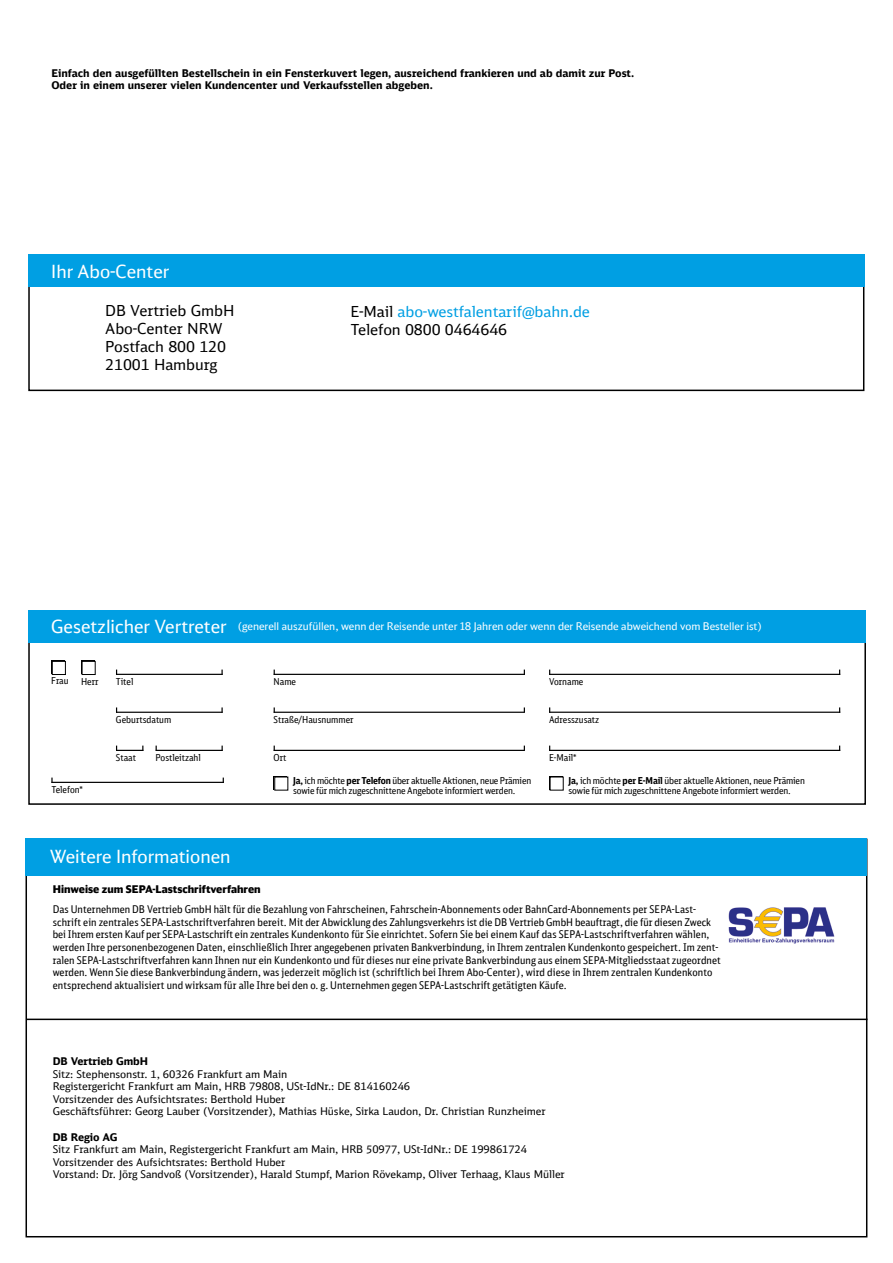
<style>
.page{position:relative;width:893px;height:1263px;background:#fff}
.page>*{position:absolute;margin:0;border:0;box-sizing:border-box;transform-origin:0 0}
.t1{font:18px "DB Head";color:#fff}
.t2{font:15px/18px "DB Sans";letter-spacing:-.01em;color:#000}
.t3{font:15px/18px "DB Sans";letter-spacing:-.01em;color:#009fe3}
.t4{font:10.5px/12.6px "DB Sans Cond";letter-spacing:.005em;color:#000}
.t5{font:10.5px/12.6px "DB Sans";letter-spacing:-.01em;color:#000}
.t6{font:700 10.5px/12.6px "DB Sans";color:#000}
.t7{font:10.5px "DB Head";color:#fff}
.t8{font:900 10.5px "DB Head";color:#000}
.t9{font:9.45px/9.8px "DB Sans Cond";letter-spacing:-.01em;color:#000}
.s1{color:#000}
.s2{font-size:18px}
.s3{font-weight:700}
</style>
<div class="page">
<hr style="left:27px;top:1018px;width:840px;height:2px;background:#000">
<div style="left:28px;top:610px;width:838px;height:195px;border:2px solid #000"></div>
<div style="left:28px;top:254px;width:836px;height:137px;border:2px solid #000"></div>
<div style="left:26px;top:838px;width:841px;height:38px;background:#009fe3"></div>
<img style="left:728px;top:907px;width:107px;height:37px">
<hr style="left:274px;top:674px;width:251px;height:1px;background:#000">
<hr style="left:274px;top:712px;width:250px;height:1px;background:#000">
<hr style="left:274px;top:750px;width:250px;height:1px;background:#000">
<svg style="left:274px;top:776px;width:13px;height:13px"></svg>
<div style="left:275px;top:777px;width:13px;height:13px;background:#fff"></div>
<div style="left:549px;top:776px;width:13px;height:13px;background:#000"></div>
<div style="left:550px;top:777px;width:13px;height:13px;background:#fff"></div>
<hr style="left:549px;top:674px;width:291px;height:1px;background:#000">
<hr style="left:549px;top:712px;width:291px;height:1px;background:#000">
<hr style="left:51px;top:782px;width:173px;height:1px;background:#000">
<svg style="left:116px;top:746px;width:27px;height:5px"></svg>
<hr style="left:116px;top:674px;width:107px;height:1px;background:#000">
<hr style="left:116px;top:712px;width:107px;height:1px;background:#000">
<svg style="left:221px;top:707px;width:2px;height:6px"></svg>
<hr style="left:156px;top:750px;width:67px;height:1px;background:#000">
<hr style="left:549px;top:750px;width:291px;height:1px;background:#000">
<div style="left:51px;top:660px;width:13px;height:13px;background:#000"></div>
<div style="left:52px;top:661px;width:13px;height:13px;background:#fff"></div>
<div style="left:52px;top:661px;width:14px;height:14px;border:1px solid #000"></div>
<div style="left:81px;top:660px;width:13px;height:13px;background:#000"></div>
<div style="left:82px;top:661px;width:13px;height:13px;background:#fff"></div>
<div style="left:82px;top:661px;width:13px;height:14px;border:1px solid #000"></div>
<div style="left:28px;top:610px;width:838px;height:32px;background:#009fe3"></div>
<div style="left:28px;top:254px;width:836px;height:33px;background:#009fe3"></div>
<p class="t6" style="left:51px;top:66px;width:584px">Einfach den ausgefüllten Bestellschein in ein Fensterkuvert legen, ausreichend frankieren und ab damit zur Post.<br>Oder in einem unserer vielen Kundencenter und Verkaufsstellen abgeben.</p>
<h1 class="t1" style="left:51px;top:260px;width:120px">Ihr Abo-Center</h1>
<h2 class="t2" style="left:105px;top:302px;width:131px">DB Vertrieb GmbH<br>Abo-Center NRW<br>Postfach 800 120<br>21001 Hamburg</h2>
<h2 class="t3" style="left:350px;top:302px;width:241px"><span class="s1">E-Mail</span> abo-westfalentarif@bahn.de<br><span class="s1">Telefon 0800 0464646</span></h2>
<p class="t7" style="left:51px;top:620px;width:712px"><span class="s2">Gesetzlicher Vertreter</span> (generell auszufüllen, wenn der Reisende unter 18 Jahren oder wenn der Reisende abweichend vom Besteller ist)</p>
<p class="t9" style="left:51px;top:676px;width:19px">Frau</p>
<p class="t9" style="left:81px;top:676px;width:19px">Herr</p>
<p class="t9" style="left:51px;top:784px;width:33px">Telefon*</p>
<p class="t9" style="left:116px;top:676px;width:19px">Titel</p>
<p class="t9" style="left:274px;top:676px;width:24px">Name</p>
<p class="t9" style="left:549px;top:676px;width:36px">Vorname</p>
<p class="t9" style="left:116px;top:714px;width:57px">Geburtsdatum</p>
<p class="t9" style="left:274px;top:714px;width:82px">Straße/Hausnummer</p>
<p class="t9" style="left:549px;top:714px;width:52px">Adresszusatz</p>
<p class="t9" style="left:116px;top:752px;width:22px">Staat</p>
<p class="t9" style="left:156px;top:752px;width:47px">Postleitzahl</p>
<p class="t9" style="left:274px;top:752px;width:14px">Ort</p>
<p class="t9" style="left:549px;top:752px;width:29px">E-Mail*</p>
<p class="t9" style="left:293px;top:775px;width:240px"><span class="s3">Ja,</span> ich möchte <span class="s3">per Telefon</span> über aktuelle Aktionen, neue Prämien sowie für mich zugeschnittene Angebote informiert werden.</p>
<p class="t9" style="left:568px;top:775px;width:238px"><span class="s3">Ja,</span> ich möchte <span class="s3">per E-Mail</span> über aktuelle Aktionen, neue Prämien sowie für mich zugeschnittene Angebote informiert werden.</p>
<h1 class="t1" style="left:50px;top:845px;width:182px">Weitere Informationen</h1>
<p class="t8" style="left:53px;top:883px;width:209px">Hinweise zum SEPA-Lastschriftverfahren</p>
<p class="t4" style="left:53px;top:903px;width:669px">Das Unternehmen DB Vertrieb GmbH hält für die Bezahlung von Fahrscheinen, Fahrschein-Abonnements oder BahnCard-Abonnements per SEPA-Last&shy;schrift ein zentrales SEPA-Lastschriftverfahren bereit. Mit der Abwicklung des Zahlungsverkehrs ist die DB Vertrieb GmbH beauftragt, die für diesen Zweck bei Ihrem ersten Kauf per SEPA-Lastschrift ein zentrales Kundenkonto für Sie einrichtet. Sofern Sie bei einem Kauf das SEPA-Lastschriftverfahren wählen, werden Ihre personenbezogenen Daten, einschließlich Ihrer angegebenen privaten Bankverbindung, in Ihrem zentralen Kundenkonto gespeichert. Im zent&shy;ralen SEPA-Lastschriftverfahren kann Ihnen nur ein Kundenkonto und für dieses nur eine private Bankverbindung aus einem SEPA-Mitgliedsstaat zugeordnet werden. Wenn Sie diese Bankverbindung ändern, was jederzeit möglich ist (schriftlich bei Ihrem Abo-Center), wird diese in Ihrem zentralen Kundenkonto entsprechend aktualisiert und wirksam für alle Ihre bei den o. g. Unternehmen gegen SEPA-Lastschrift getätigten Käufe.</p>
<p class="t6" style="left:53px;top:1054px;width:97px">DB Vertrieb GmbH</p>
<p class="t5" style="left:53px;top:1067px;width:494px">Sitz: Stephensonstr. 1, 60326 Frankfurt am Main<br>Registergericht Frankfurt am Main, HRB 79808, USt-IdNr.: DE 814160246<br>Vorsitzender des Aufsichtsrates: Berthold Huber<br>Geschäftsführer: Georg Lauber (Vorsitzender), Mathias Hüske, Sirka Laudon, Dr. Christian Runzheimer</p>
<p class="t6" style="left:53px;top:1130px;width:66px">DB Regio AG</p>
<p class="t5" style="left:53px;top:1143px;width:514px">Sitz Frankfurt am Main, Registergericht Frankfurt am Main, HRB 50977, USt-IdNr.: DE 199861724<br>Vorsitzender des Aufsichtsrates: Berthold Huber<br>Vorstand: Dr. Jörg Sandvoß (Vorsitzender), Harald Stumpf, Marion Rövekamp, Oliver Terhaag, Klaus Müller</p>
</div>
